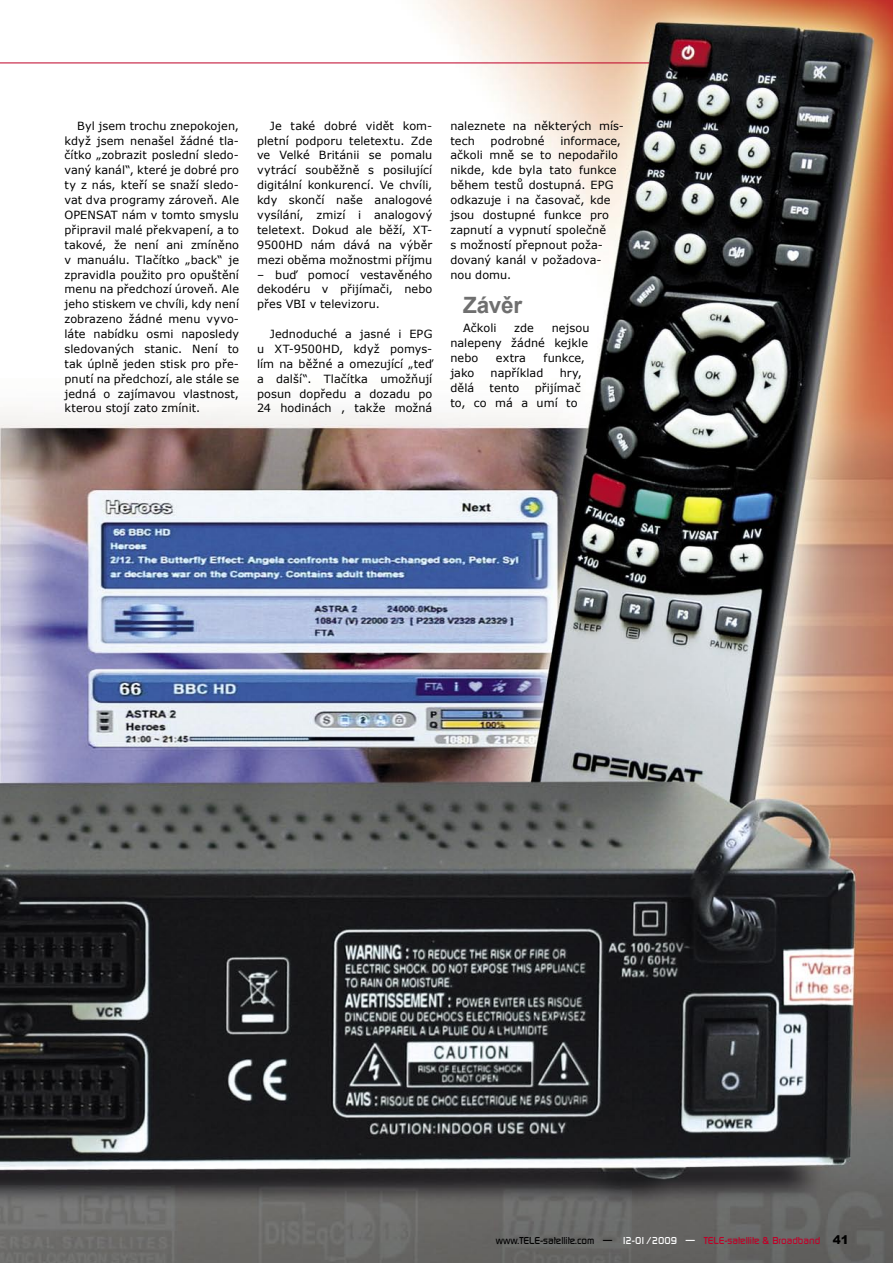
<style>
.page{position:relative;width:893px;height:1263px;background:#fff}
.page>*{position:absolute;margin:0;border:0;box-sizing:border-box;transform-origin:0 0}
.Subtitel{font:700 22.5px "Arial";letter-spacing:-.01em;color:#6f6f6f}
.Text{font:11.25px/14.9px "Verdana";letter-spacing:.005em;color:#000;text-align:justify}
.t1{font:500 9.75px "Digital";color:#be0027}
.s1{color:#000}
.s2{color:#fff}
.s3{font-family:"Arial";font-weight:900;font-size:12px;color:#000}
</style>
<div class="page">
<img style="left:0;top:0;width:893px;height:1263px">
<hr style="left:0;top:63px;width:649px;height:1px;background:#be0027">
<p class="Text" style="left:65px;top:118px;width:176px;text-indent:13px">Byl jsem trochu znepokojen, když jsem nenašel žádné tla&shy;čítko „zobrazit poslední sledo&shy;vaný kanál“, které je dobré pro ty z nás, kteří se snaží sledo&shy;vat dva programy zároveň. Ale OPENSAT nám v tomto smyslu připravil malé překvapení, a to takové, že není ani zmíněno v manuálu. Tlačítko „back“ je zpravidla použito pro opuštění menu na předchozí úroveň. Ale jeho stiskem ve chvíli, kdy není zobrazeno žádné menu vyvo&shy;láte nabídku osmi naposledy sledovaných stanic. Není to tak úplně jeden stisk pro pře&shy;pnutí na předchozí, ale stále se jedná o zajímavou vlastnost, kterou stojí zato zmínit.</p>
<p class="Text" style="left:257px;top:118px;width:177px;text-indent:13px">Je také dobré vidět kom&shy;pletní podporu teletextu. Zde ve Velké Británii se pomalu vytrácí souběžně s posilující digitální konkurencí. Ve chvíli, kdy skončí naše analogové vysílání, zmizí i analogový teletext. Dokud ale běží, XT-9500HD nám dává na výběr mezi oběma možnostmi příjmu</p>
<p class="Text" style="left:257px;top:267px;width:177px">– buď pomocí vestavěného dekodéru v přijímači, nebo přes VBI v televizoru.</p>
<p class="Text" style="left:257px;top:326px;width:177px;text-indent:13px">Jednoduché a jasné i EPG u XT-9500HD, když pomys&shy;lím na běžné a omezující „teď a další“. Tlačítka umožňují posun dopředu a dozadu po 24 hodinách , takže možná</p>
<p class="Text" style="left:450px;top:118px;width:175px">naleznete na některých mís&shy;tech</p>
<p class="Text" style="left:491px;top:133px;width:56px">podrobné</p>
<p class="Text" style="left:450px;top:133px;width:172px;text-align:left;text-indent:110px">informace, ačkoli mně se to nepodařilo nikde, kde byla tato funkce během testů dostupná. EPG odkazuje i na časovač, kde jsou dostupné funkce pro zapnutí a vypnutí společně<br>s možností přepnout poža&shy;dovaný kanál v požadova&shy;nou domu.</p>
<p class="Subtitel" style="left:463px;top:290px;width:61px">Závěr</p>
<p class="Text" style="left:463px;top:320px;width:35px">Ačkoli</p>
<p class="Text" style="left:514px;top:320px;width:21px">zde</p>
<p class="Text" style="left:450px;top:320px;width:141px;text-align:left;text-indent:101px">nejsou nalepeny žádné kejkle nebo</p>
<p class="Text" style="left:496px;top:350px;width:32px">extra</p>
<p class="Text" style="left:543px;top:350px;width:43px">funkce,</p>
<p class="Text" style="left:450px;top:365px;width:25px">jako</p>
<p class="Text" style="left:491px;top:365px;width:54px">například</p>
<p class="Text" style="left:560px;top:365px;width:24px">hry,</p>
<p class="Text" style="left:450px;top:380px;width:25px">dělá</p>
<p class="Text" style="left:490px;top:380px;width:31px">tento</p>
<p class="Text" style="left:450px;top:380px;width:132px;text-align:right">přijímač<br>to, co má a umí to</p>
<p class="t1" style="left:496px;top:1235px;width:354px"><span class="s1">www.TELE-satellite.com —</span> <span class="s2">12-01/2009 —</span> TELE-satellite &amp; Broadband <span class="s3">41</span></p>
</div>
